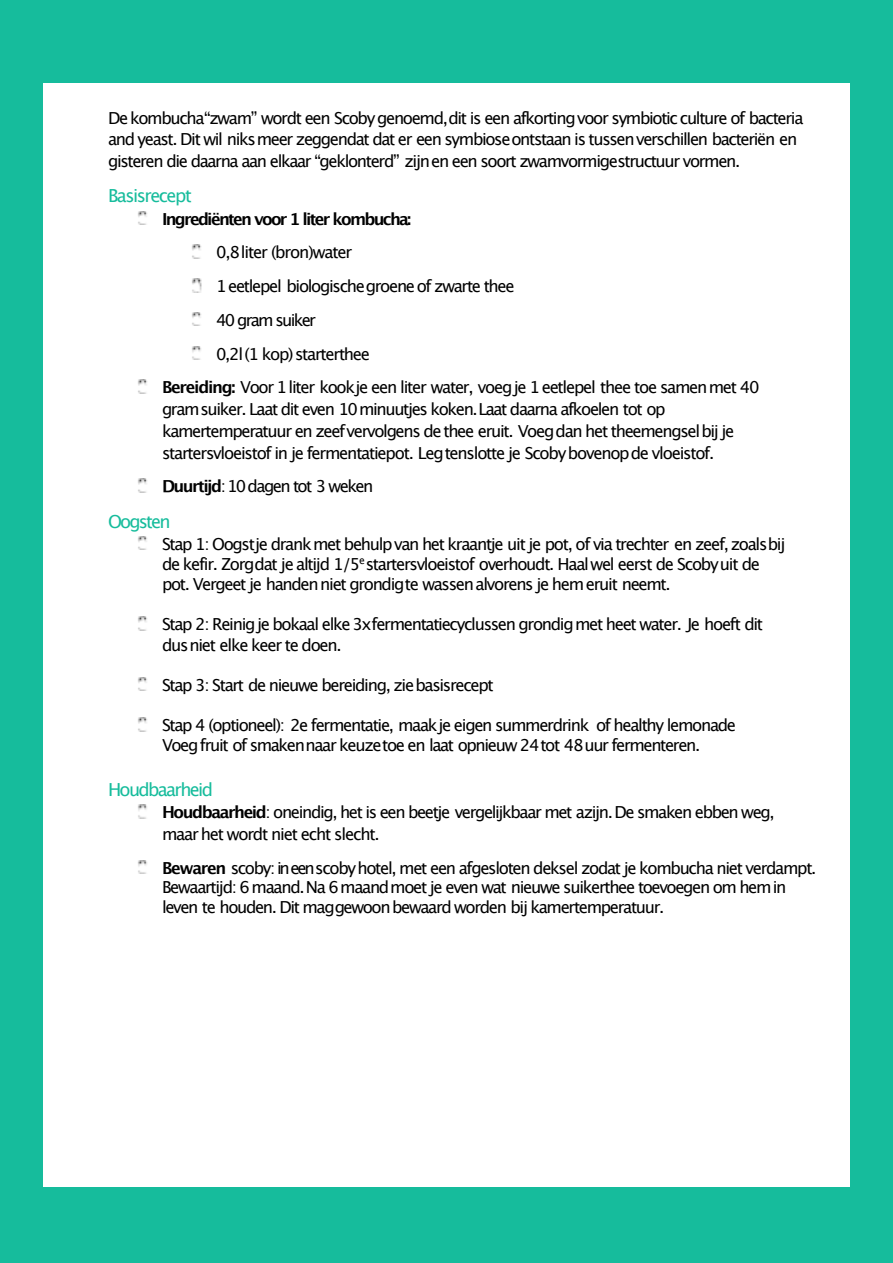
<style>
.page{position:relative;width:893px;height:1263px;background:#fff}
.page>*{position:absolute;margin:0;border:0;box-sizing:border-box;transform-origin:0 0}
.t1{font:18px "Lucida Grande";letter-spacing:-.09em;color:#16bc9c}
.t2{font:16.5px/21.8px "Lucida Grande";letter-spacing:-.08em;color:#000}
.t3{font:700 16.5px "Lucida Grande";letter-spacing:-.105em;color:#000}
.t4{font:16.5px "Lucida Grande";letter-spacing:-.105em;color:#000}
.s1{font-weight:700}
</style>
<div class="page">
<img style="left:138px;top:211px;width:9px;height:14px">
<svg style="left:192px;top:245px;width:9px;height:13px"></svg>
<svg style="left:192px;top:279px;width:10px;height:13px"></svg>
<img style="left:192px;top:312px;width:9px;height:14px">
<svg style="left:192px;top:346px;width:9px;height:13px"></svg>
<svg style="left:138px;top:380px;width:9px;height:13px"></svg>
<svg style="left:138px;top:479px;width:9px;height:13px"></svg>
<img style="left:138px;top:536px;width:9px;height:14px">
<svg style="left:138px;top:617px;width:9px;height:13px"></svg>
<img style="left:138px;top:677px;width:9px;height:14px">
<img style="left:138px;top:717px;width:9px;height:14px">
<svg style="left:138px;top:805px;width:9px;height:13px"></svg>
<img style="left:138px;top:860px;width:9px;height:14px">
<div style="left:0;top:0;width:893px;height:83px;background:#16bc9c"></div>
<div style="left:0;top:1187px;width:893px;height:76px;background:#16bc9c"></div>
<div style="left:0;top:0;width:43px;height:1219px;background:#16bc9c"></div>
<div style="left:851px;top:0;width:42px;height:1263px;background:#16bc9c"></div>
<p class="t2" style="left:108px;top:107px;width:697px">De kombucha“zwam” wordt een Scoby genoemd,dit is een afkorting voor symbiotic culture of bacteria and yeast. Dit wil niksmeer zeggendat dat er een symbioseontstaan is tussen verschillen bacteriën en gisteren die daarna aan elkaar “geklonterd” zijnen een soort zwamvormigestructuur vormen.</p>
<p class="t1" style="left:108px;top:186px;width:85px">Basisrecept</p>
<p class="t3" style="left:162px;top:205px;width:251px">Ingrediënten voor 1 liter kombucha:</p>
<p class="t2" style="left:216px;top:242px;width:138px">0,8liter (bron)water</p>
<p class="t2" style="left:216px;top:276px;width:300px">1 eetlepel biologischegroene of zwarte thee</p>
<p class="t4" style="left:216px;top:310px;width:102px">40 gram suiker</p>
<p class="t2" style="left:216px;top:343px;width:156px">0,2l(1 kop) starterthee</p>
<p class="t2" style="left:162px;top:377px;width:599px"><span class="s1">Bereiding:</span> Voor 1 liter kookje een liter water, voeg je 1 eetlepel thee toe samen met 40</p>
<p class="t2" style="left:162px;top:399px;width:574px">gramsuiker. Laat dit even 10minuutjes koken.Laat daarna afkoelen tot op kamertemperatuur en zeefvervolgens de thee eruit. Voeg dan het theemengsel bij je startersvloeistof in je fermentatiepot. Legtenslotte je Scoby bovenopde vloeistof.</p>
<p class="t2" style="left:162px;top:476px;width:213px"><span class="s1">Duurtijd</span>: 10 dagen tot 3 weken</p>
<p class="t1" style="left:108px;top:511px;width:64px">Oogsten</p>
<p class="t2" style="left:162px;top:534px;width:625px;line-height:20.1px">Stap 1: Oogstje drank met behulp van het kraantje uit je pot, of via trechter en zeef, zoalsbij de kefir. Zorgdat je altijd 1/5<sup>e</sup> startersvloeistof overhoudt. Haal wel eerst de Scobyuit de pot. Vergeet je handen niet grondigte wassen alvorens je hem eruit neemt.</p>
<p class="t2" style="left:162px;top:615px;width:603px;line-height:20.1px">Stap 2: Reinig je bokaal elke 3xfermentatiecyclussen grondig met heet water. Je hoeft dit dusniet elke keer te doen.</p>
<p class="t2" style="left:162px;top:674px;width:333px">Stap 3: Start de nieuwe bereiding, ziebasisrecept</p>
<p class="t2" style="left:162px;top:715px;width:576px;line-height:20.1px">Stap 4 (optioneel): 2e fermentatie, maakje eigen summerdrink of healthy lemonade<br>Voeg fruit of smakennaar keuzetoe en laat opnieuw 24tot 48uur fermenteren.</p>
<p class="t1" style="left:108px;top:779px;width:107px">Houdbaarheid</p>
<p class="t2" style="left:162px;top:802px;width:614px"><span class="s1">Houdbaarheid</span>: oneindig, het is een beetje vergelijkbaar met azijn. De smaken ebben weg, maar het wordt niet echt slecht.</p>
<p class="t2" style="left:162px;top:858px;width:656px;line-height:19.5px"><span class="s1">Bewaren</span> scoby: ineenscoby hotel, met een afgesloten deksel zodat je kombucha niet verdampt.<br>Bewaartijd: 6 maand.Na 6maandmoet je even wat nieuwe suikerthee toevoegen om hemin leven te houden. Dit maggewoon bewaard worden bij kamertemperatuur.</p>
</div>
